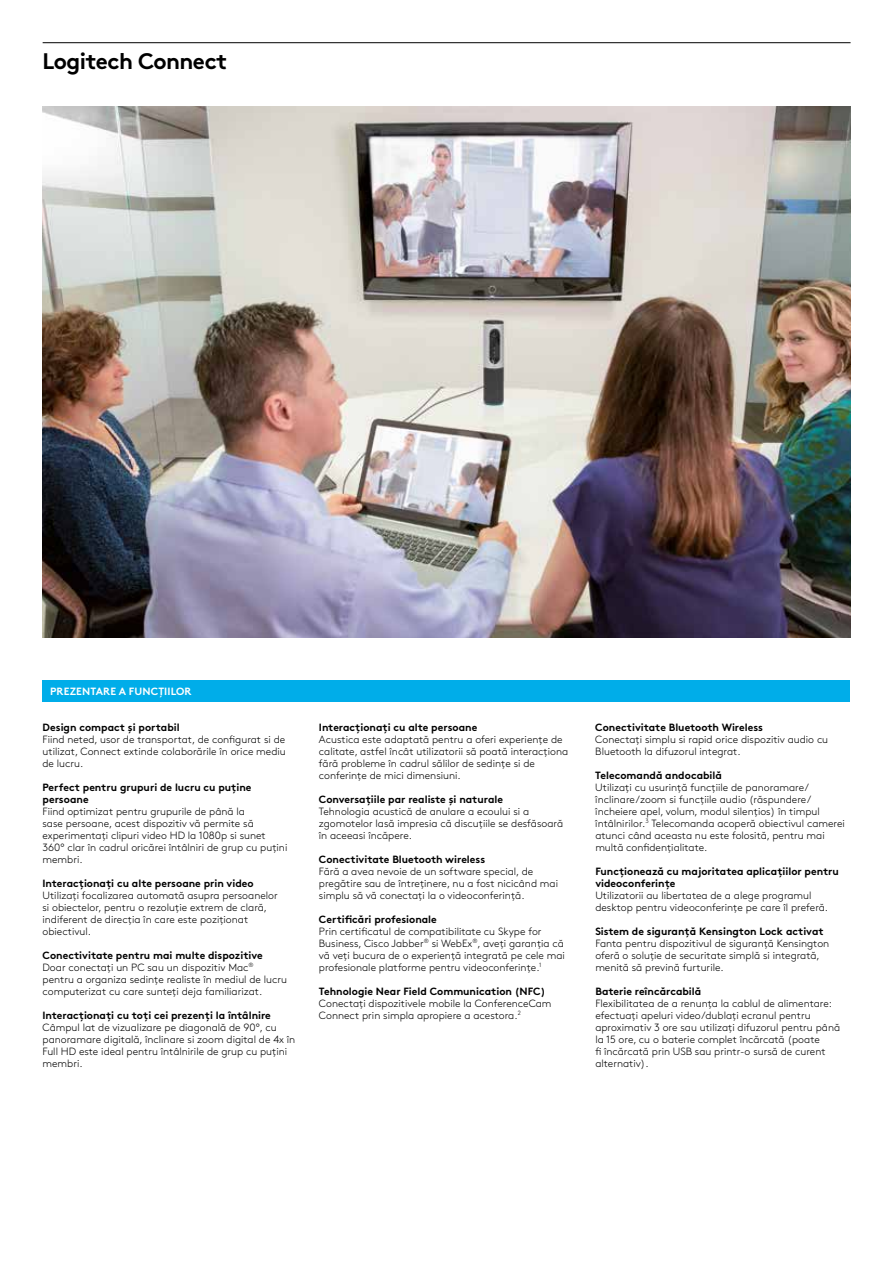
<style>
.page{position:relative;width:893px;height:1263px;background:#fff}
.page>*{position:absolute;margin:0;border:0;box-sizing:border-box;transform-origin:0 0}
.t1{font:700 22.5px "Brown Pro";letter-spacing:-.025em;color:#000}
.t2{font:300 10.5px/12px "Brown Pro";color:#000}
.t3{font:700 10.5px/12px "Brown Pro";color:#000}
.t4{font:700 10.5px "Brown Pro";letter-spacing:.01em;color:#fff}
.s1{font-weight:700}
</style>
<div class="page">
<hr style="left:43px;top:42px;width:808px;height:1px;background:#000">
<img style="left:43px;top:106px;width:808px;height:532px">
<div style="left:43px;top:680px;width:807px;height:22px;background:#00ade9"></div>
<h1 class="t1" style="left:43px;top:42px;width:186px">Logitech Connect</h1>
<p class="t4" style="left:50px;top:683px;width:143px">PREZENTARE A FUNCŢIILOR</p>
<p class="t3" style="left:43px;top:720px;width:139px">Design compact şi portabil</p>
<p class="t2" style="left:43px;top:732px;width:245px;text-align:justify">Fiind neted, uşor de transportat, de configurat şi de utilizat, Connect extinde colaborările în orice mediu de lucru.</p>
<p class="t3" style="left:43px;top:780px;width:211px">Perfect pentru grupuri de lucru cu puţine persoane</p>
<p class="t2" style="left:43px;top:804px;width:246px">Fiind optimizat pentru grupurile de până la<br>şase persoane, acest dispozitiv vă permite să experimentaţi clipuri video HD la 1080p şi sunet 360° clar în cadrul oricărei întâlniri de grup cu puţini membri.</p>
<p class="t3" style="left:43px;top:876px;width:213px">Interacţionaţi cu alte persoane prin video</p>
<p class="t2" style="left:43px;top:888px;width:237px">Utilizaţi focalizarea automată asupra persoanelor şi obiectelor, pentru o rezoluţie extrem de clară, indiferent de direcţia în care este poziţionat obiectivul.</p>
<p class="t2" style="left:43px;top:948px;width:246px"><span class="s1">Conectivitate pentru mai multe dispozitive </span>Doar conectaţi un PC sau un dispozitiv Mac<sup>® </sup>pentru a organiza şedinţe realiste în mediul de lucru computerizat cu care sunteţi deja familiarizat.</p>
<p class="t3" style="left:43px;top:1008px;width:230px">Interacţionaţi cu toţi cei prezenţi la întâlnire</p>
<p class="t2" style="left:43px;top:1020px;width:254px">Câmpul lat de vizualizare pe diagonală de 90°, cu panoramare digitală, înclinare şi zoom digital de 4x în Full HD este ideal pentru întâlnirile de grup cu puţini membri.</p>
<p class="t3" style="left:319px;top:720px;width:160px">Interacţionaţi cu alte persoane</p>
<p class="t2" style="left:319px;top:732px;width:251px">Acustica este adaptată pentru a oferi experienţe de calitate, astfel încât utilizatorii să poată interacţiona fără probleme în cadrul sălilor de şedinţe şi de conferinţe de mici dimensiuni.</p>
<p class="t3" style="left:319px;top:792px;width:186px">Conversaţiile par realiste şi naturale</p>
<p class="t2" style="left:319px;top:804px;width:246px">Tehnologia acustică de anulare a ecoului şi a zgomotelor lasă impresia că discuţiile se desfăşoară în aceeaşi încăpere.</p>
<p class="t3" style="left:319px;top:852px;width:168px">Conectivitate Bluetooth wireless</p>
<p class="t2" style="left:319px;top:864px;width:241px">Fără a avea nevoie de un software special, de pregătire sau de întreţinere, nu a fost nicicând mai simplu să vă conectaţi la o videoconferinţă.</p>
<p class="t3" style="left:319px;top:912px;width:119px">Certificări profesionale</p>
<p class="t2" style="left:319px;top:924px;width:248px">Prin certificatul de compatibilitate cu Skype for Business, Cisco Jabber<sup>®</sup> şi WebEx<sup>®</sup>, aveţi garanţia că vă veţi bucura de o experienţă integrată pe cele mai profesionale platforme pentru videoconferinţe.<sup>1</sup></p>
<p class="t3" style="left:319px;top:984px;width:228px">Tehnologie Near Field Communication (NFC)</p>
<p class="t2" style="left:319px;top:996px;width:234px">Conectaţi dispozitivele mobile la ConferenceCam<br>Connect prin simpla apropiere a acestora.<sup>2</sup></p>
<p class="t3" style="left:595px;top:720px;width:169px">Conectivitate Bluetooth Wireless</p>
<p class="t2" style="left:595px;top:732px;width:234px">Conectaţi simplu şi rapid orice dispozitiv audio cu<br>Bluetooth la difuzorul integrat.</p>
<p class="t3" style="left:595px;top:768px;width:128px">Telecomandă andocabilă</p>
<p class="t2" style="left:595px;top:780px;width:251px">Utilizaţi cu uşurinţă funcţiile de panoramare/ înclinare/zoom şi funcţiile audio (răspundere/ încheiere apel, volum, modul silenţios) în timpul întâlnirilor.<sup>3</sup> Telecomanda acoperă obiectivul camerei atunci când aceasta nu este folosită, pentru mai multă confidenţialitate.</p>
<p class="t3" style="left:595px;top:864px;width:245px">Funcţionează cu majoritatea aplicaţiilor pentru videoconferinţe</p>
<p class="t2" style="left:595px;top:888px;width:234px">Utilizatorii au libertatea de a alege programul desktop pentru videoconferinţe pe care îl preferă.</p>
<p class="t3" style="left:595px;top:924px;width:230px">Sistem de siguranţă Kensington Lock activat</p>
<p class="t2" style="left:595px;top:936px;width:235px">Fanta pentru dispozitivul de siguranţă Kensington oferă o soluţie de securitate simplă şi integrată, menită să prevină furturile.</p>
<p class="t3" style="left:595px;top:984px;width:107px">Baterie reîncărcabilă</p>
<p class="t2" style="left:595px;top:996px;width:246px">Flexibilitatea de a renunţa la cablul de alimentare: efectuaţi apeluri video/dublaţi ecranul pentru aproximativ 3 ore sau utilizaţi difuzorul pentru până la 15 ore, cu o baterie complet încărcată (poate<br>fi încărcată prin USB sau printr-o sursă de curent alternativ).</p>
</div>
